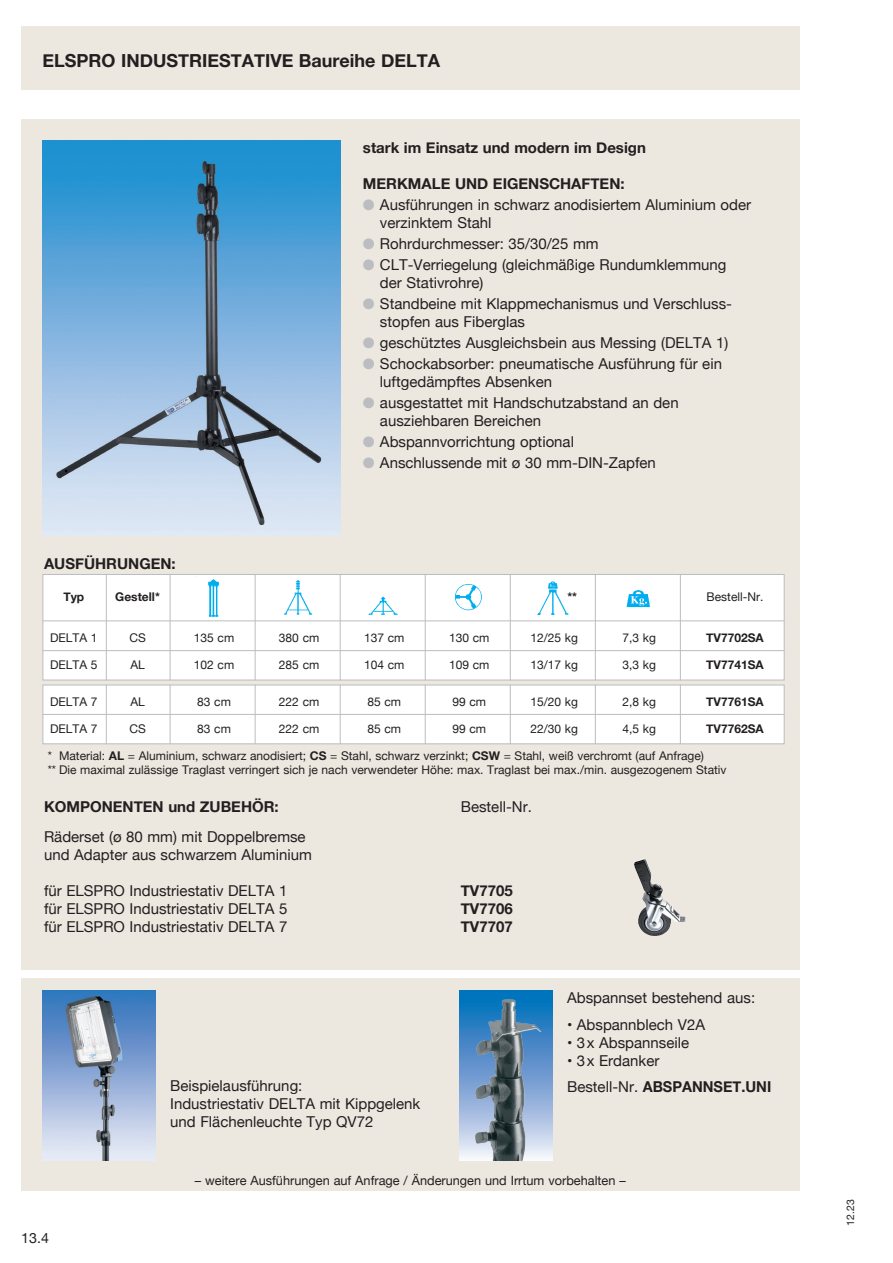
<style>
.page{position:relative;width:893px;height:1263px;background:#fff}
.page>*{position:absolute;margin:0;border:0;box-sizing:border-box;transform-origin:0 0}
.t1{font:700 18px "Helvetica Neue";color:#231f20}
.t2{font:15px/18px "Helvetica Neue";color:#231f20}
.t3{font:700 15px "Helvetica Neue";color:#231f20}
.t4{font:14.25px "Helvetica Neue";color:#231f20}
.t5{font:12.75px "Helvetica Neue";color:#231f20}
.t6{font:12px/14.4px "Helvetica Neue";color:#231f20}
.t7{font:700 12px "Helvetica Neue";color:#231f20}
.t8{font:10.5px "Helvetica Neue";color:#231f20}
.s1{color:#bcbdc0}
.s2{font-weight:700}
</style>
<div class="page">
<div style="left:21px;top:978px;width:778px;height:213px;background:#ece7df"></div>
<div style="left:21px;top:119px;width:778px;height:850px;background:#ece7df"></div>
<div style="left:21px;top:26px;width:778px;height:64px;background:#ece7df"></div>
<div style="left:43px;top:574px;width:741px;height:106px;background:#fff;border:1px solid #bcbdc0"></div>
<hr style="left:170px;top:574px;width:1px;height:106px;background:#bcbdc0">
<hr style="left:106px;top:574px;width:1px;height:106px;background:#bcbdc0">
<hr style="left:255px;top:574px;width:1px;height:106px;background:#bcbdc0">
<hr style="left:340px;top:574px;width:1px;height:106px;background:#bcbdc0">
<hr style="left:425px;top:574px;width:1px;height:106px;background:#bcbdc0">
<hr style="left:510px;top:574px;width:1px;height:106px;background:#bcbdc0">
<hr style="left:595px;top:574px;width:1px;height:106px;background:#bcbdc0">
<hr style="left:680px;top:574px;width:1px;height:106px;background:#bcbdc0">
<div style="left:43px;top:685px;width:741px;height:59px;background:#fff;border:1px solid #bcbdc0"></div>
<hr style="left:170px;top:685px;width:1px;height:59px;background:#bcbdc0">
<hr style="left:106px;top:685px;width:1px;height:59px;background:#bcbdc0">
<hr style="left:255px;top:685px;width:1px;height:59px;background:#bcbdc0">
<hr style="left:340px;top:685px;width:1px;height:59px;background:#bcbdc0">
<hr style="left:425px;top:685px;width:1px;height:59px;background:#bcbdc0">
<hr style="left:510px;top:685px;width:1px;height:59px;background:#bcbdc0">
<hr style="left:595px;top:685px;width:1px;height:59px;background:#bcbdc0">
<hr style="left:680px;top:685px;width:1px;height:59px;background:#bcbdc0">
<hr style="left:43px;top:620px;width:741px;height:1px;background:#bcbdc0">
<hr style="left:43px;top:714px;width:741px;height:1px;background:#bcbdc0">
<hr style="left:43px;top:650px;width:741px;height:1px;background:#bcbdc0">
<img style="left:43px;top:140px;width:297px;height:396px">
<img style="left:196px;top:576px;width:23px;height:41px">
<img style="left:284px;top:580px;width:29px;height:35px">
<img style="left:368px;top:596px;width:30px;height:19px">
<img style="left:454px;top:584px;width:28px;height:27px">
<img style="left:537px;top:581px;width:32px;height:34px">
<img style="left:626px;top:590px;width:24px;height:18px">
<img style="left:634px;top:859px;width:52px;height:77px">
<img style="left:43px;top:991px;width:112px;height:169px">
<img style="left:460px;top:991px;width:93px;height:170px">
<p class="t1" style="left:43px;top:46px;width:399px">ELSPRO INDUSTRIESTATIVE Baureihe DELTA</p>
<p class="t3" style="left:44px;top:552px;width:133px">AUSFÜHRUNGEN:</p>
<p class="t3" style="left:363px;top:135px;width:284px">stark im Einsatz und modern im Design</p>
<p class="t3" style="left:363px;top:171px;width:263px">MERKMALE UND EIGENSCHAFTEN:</p>
<p class="t2" style="left:380px;top:196px;width:373px;text-indent:-17px"><span class="s1">●</span> Ausführungen in schwarz anodisiertem Aluminium oder verzinktem Stahl</p>
<p class="t2" style="left:363px;top:235px;width:237px"><span class="s1">●</span> Rohrdurchmesser: 35/30/25 mm</p>
<p class="t2" style="left:380px;top:256px;width:348px;text-indent:-17px"><span class="s1">●</span> CLT-Verriegelung (gleichmäßige Rundumklemmung der Stativrohre)</p>
<p class="t2" style="left:380px;top:295px;width:354px;text-indent:-17px"><span class="s1">●</span> Standbeine mit Klappmechanismus und Verschluss&shy;stopfen aus Fiberglas</p>
<p class="t2" style="left:363px;top:334px;width:367px"><span class="s1">●</span> geschütztes Ausgleichsbein aus Messing (DELTA 1)</p>
<p class="t2" style="left:380px;top:355px;width:344px;text-indent:-17px"><span class="s1">●</span> Schockabsorber: pneumatische Ausführung für ein luftgedämpftes Absenken</p>
<p class="t2" style="left:380px;top:394px;width:300px;text-indent:-17px"><span class="s1">●</span> ausgestattet mit Handschutzabstand an den ausziehbaren Bereichen</p>
<p class="t2" style="left:363px;top:433px;width:213px"><span class="s1">●</span> Abspannvorrichtung optional</p>
<p class="t2" style="left:363px;top:454px;width:294px"><span class="s1">●</span> Anschlussende mit ø 30 mm-DIN-Zapfen</p>
<p class="t7" style="left:63px;top:588px;width:22px">Typ</p>
<p class="t7" style="left:115px;top:588px;width:46px">Gestell*</p>
<p class="t6" style="left:707px;top:591px;width:58px">Bestell-Nr.</p>
<p class="t6" style="left:50px;top:631px;width:49px">DELTA 1</p>
<p class="t6" style="left:129px;top:631px;width:18px">CS</p>
<p class="t6" style="left:194px;top:631px;width:42px">135 cm</p>
<p class="t6" style="left:279px;top:631px;width:42px">380 cm</p>
<p class="t6" style="left:364px;top:631px;width:42px">137 cm</p>
<p class="t6" style="left:449px;top:631px;width:42px">130 cm</p>
<p class="t6" style="left:531px;top:631px;width:49px">12/25 kg</p>
<p class="t6" style="left:623px;top:631px;width:35px">7,3 kg</p>
<p class="t7" style="left:706px;top:628px;width:59px">TV7702SA</p>
<p class="t6" style="left:50px;top:658px;width:49px">DELTA 5</p>
<p class="t6" style="left:130px;top:658px;width:16px">AL</p>
<p class="t6" style="left:194px;top:658px;width:42px">102 cm</p>
<p class="t6" style="left:279px;top:658px;width:42px">285 cm</p>
<p class="t6" style="left:364px;top:658px;width:42px">104 cm</p>
<p class="t6" style="left:449px;top:658px;width:42px">109 cm</p>
<p class="t6" style="left:531px;top:658px;width:49px">13/17 kg</p>
<p class="t6" style="left:623px;top:658px;width:35px">3,3 kg</p>
<p class="t7" style="left:706px;top:655px;width:59px">TV7741SA</p>
<p class="t6" style="left:50px;top:695px;width:49px">DELTA 7</p>
<p class="t6" style="left:130px;top:695px;width:16px">AL</p>
<p class="t6" style="left:197px;top:695px;width:35px">83 cm</p>
<p class="t6" style="left:279px;top:695px;width:42px">222 cm</p>
<p class="t6" style="left:367px;top:695px;width:35px">85 cm</p>
<p class="t6" style="left:452px;top:695px;width:35px">99 cm</p>
<p class="t6" style="left:531px;top:695px;width:49px">15/20 kg</p>
<p class="t6" style="left:623px;top:695px;width:35px">2,8 kg</p>
<p class="t7" style="left:706px;top:692px;width:59px">TV7761SA</p>
<p class="t6" style="left:50px;top:722px;width:49px">DELTA 7</p>
<p class="t6" style="left:129px;top:722px;width:18px">CS</p>
<p class="t6" style="left:197px;top:722px;width:35px">83 cm</p>
<p class="t6" style="left:279px;top:722px;width:42px">222 cm</p>
<p class="t6" style="left:367px;top:722px;width:35px">85 cm</p>
<p class="t6" style="left:452px;top:722px;width:35px">99 cm</p>
<p class="t6" style="left:531px;top:722px;width:49px">22/30 kg</p>
<p class="t6" style="left:623px;top:722px;width:35px">4,5 kg</p>
<p class="t7" style="left:706px;top:719px;width:59px">TV7762SA</p>
<p class="t6" style="left:48px;top:749px;width:680px">* Material: <span class="s2">AL</span> = Aluminium, schwarz anodisiert; <span class="s2">CS</span> = Stahl, schwarz verzinkt; <span class="s2">CSW</span> = Stahl, weiß verchromt (auf Anfrage)<br>** Die maximal zulässige Traglast verringert sich je nach verwendeter Höhe: max. Traglast bei max./min. ausgezogenem Stativ</p>
<p class="t7" style="left:567px;top:588px;width:11px">**</p>
<p class="t3" style="left:44px;top:794px;width:236px">KOMPONENTEN und ZUBEHÖR:</p>
<p class="t2" style="left:461px;top:798px;width:73px">Bestell-Nr.</p>
<p class="t2" style="left:44px;top:828px;width:269px">Räderset (ø 80 mm) mit Doppelbremse und Adapter aus schwarzem Aluminium</p>
<p class="t2" style="left:44px;top:882px;width:245px">für ELSPRO Industriestativ DELTA 1</p>
<p class="t3" style="left:461px;top:878px;width:53px">TV7705</p>
<p class="t2" style="left:44px;top:900px;width:245px">für ELSPRO Industriestativ DELTA 5</p>
<p class="t3" style="left:461px;top:896px;width:53px">TV7706</p>
<p class="t2" style="left:44px;top:918px;width:245px">für ELSPRO Industriestativ DELTA 7</p>
<p class="t3" style="left:461px;top:914px;width:53px">TV7707</p>
<p class="t2" style="left:170px;top:1077px;width:252px">Beispielausführung:<br>Industriestativ DELTA mit Kippgelenk und Flächenleuchte Typ QV72</p>
<p class="t2" style="left:567px;top:989px;width:190px">Abspannset bestehend aus:</p>
<p class="t2" style="left:567px;top:1016px;width:140px">• Abspannblech V2A</p>
<p class="t2" style="left:567px;top:1034px;width:124px">• 3x Abspannseile</p>
<p class="t2" style="left:567px;top:1048px;width:206px;line-height:26.5px">• 3x Erdanker<br>Bestell-Nr. <span class="s2">ABSPANNSET.UNI</span></p>
<p class="t4" style="left:21px;top:1227px;width:29px">13.4</p>
<p class="t5" style="left:195px;top:1171px;width:432px">– weitere Ausführungen auf Anfrage / Änderungen und Irrtum vorbehalten –</p>
<p class="t8" style="left:843px;top:1226px;width:28px;rotate:-90deg">12.23</p>
</div>
